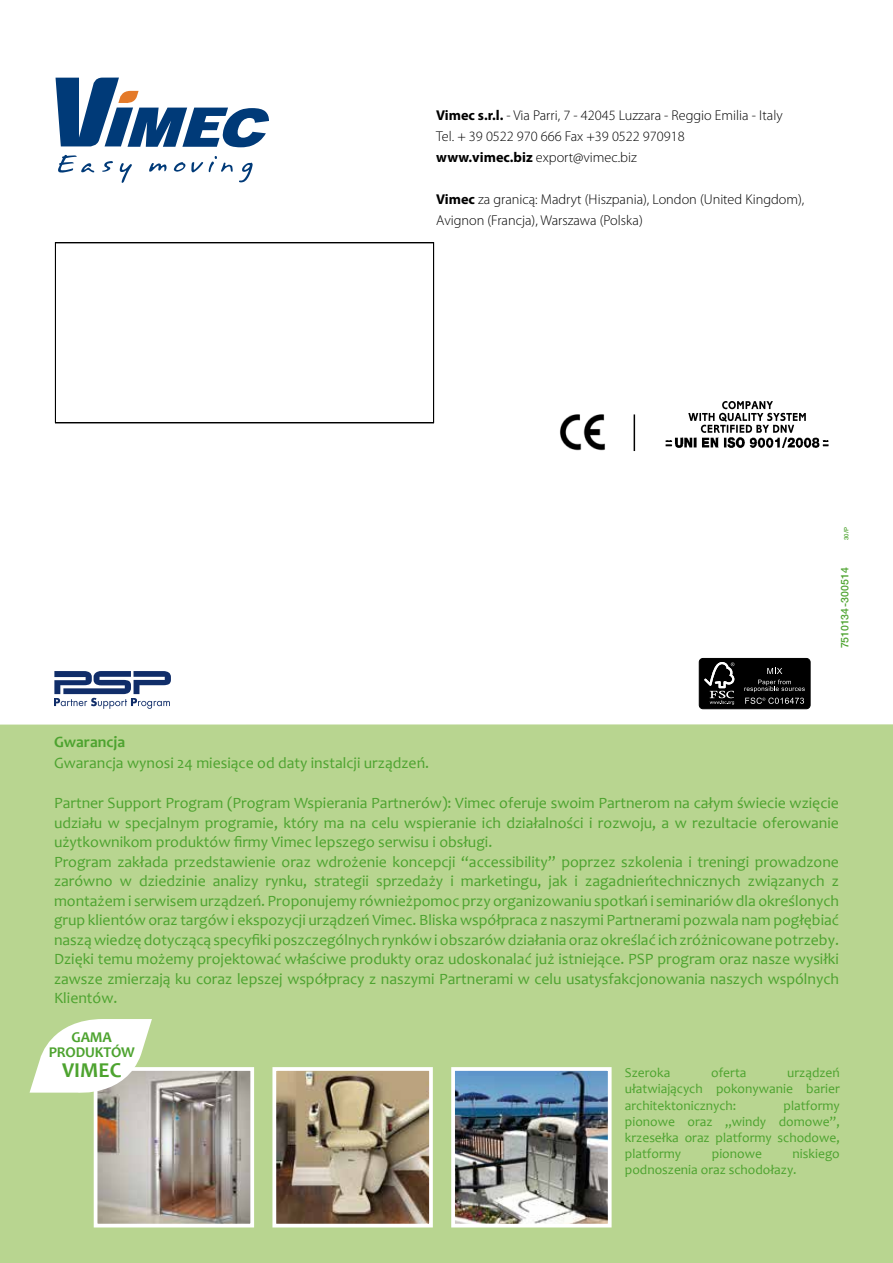
<style>
.page{position:relative;width:893px;height:1263px;background:#fff}
.page>*{position:absolute;margin:0;border:0;box-sizing:border-box;transform-origin:0 0}
.t1{font:700 21.3px "Candara";color:#4da32f}
.t2{font:15.75px/19.5px "Candara";color:#4da32f}
.t3{font:700 15.75px "Candara";color:#4da32f}
.t4{font:700 15px/15px "Candara";letter-spacing:-.01em;color:#4da32f;text-align:center}
.t5{font:300 14.25px/21px "Myriad Pro";color:#000}
.t6{font:13.5px/16.2px "Candara";color:#4da32f;text-align:justify}
.t7{font:500 10.5px "Helvetica Neue LT Std";letter-spacing:-.005em;color:#4da32f}
.t8{font:500 6px "Helvetica Neue LT Std";color:#4da32f}
.s1{font-weight:700}
</style>
<div class="page">
<div style="left:0;top:152px;width:893px;height:1111px;background:#b8d590"></div>
<div style="left:0;top:77px;width:893px;height:648px;background:#fff"></div>
<div style="left:55px;top:242px;width:379px;height:181px;border:1px solid #000"></div>
<svg style="left:56px;top:78px;width:213px;height:69px"></svg>
<svg style="left:58px;top:155px;width:36px;height:18px"></svg>
<svg style="left:102px;top:161px;width:11px;height:11px"></svg>
<svg style="left:120px;top:163px;width:12px;height:20px"></svg>
<svg style="left:149px;top:163px;width:18px;height:9px"></svg>
<svg style="left:174px;top:162px;width:11px;height:10px"></svg>
<svg style="left:191px;top:162px;width:12px;height:10px"></svg>
<svg style="left:209px;top:156px;width:24px;height:16px"></svg>
<svg style="left:239px;top:163px;width:14px;height:19px"></svg>
<svg style="left:54px;top:671px;width:117px;height:38px;background:#919eba"></svg>
<img style="left:99px;top:1072px;width:150px;height:150px">
<div style="left:94px;top:1067px;width:160px;height:160px;border:4px solid #fff"></div>
<img style="left:456px;top:1072px;width:151px;height:150px">
<div style="left:451px;top:1067px;width:161px;height:160px;border:4px solid #fff"></div>
<svg style="left:30px;top:1019px;width:122px;height:78px"></svg>
<img style="left:277px;top:1072px;width:151px;height:150px">
<div style="left:272px;top:1067px;width:161px;height:160px;border:4px solid #fff"></div>
<img style="left:558px;top:412px;width:48px;height:39px">
<svg style="left:688px;top:401px;width:118px;height:32px;background:#bdbdbd"></svg>
<img style="left:662px;top:435px;width:170px;height:15px">
<div style="left:699px;top:658px;width:111px;height:51px;background:#000;border-radius:4px"></div>
<div style="left:699px;top:658px;width:111px;height:51px;border:1px solid #000;border-radius:4px"></div>
<svg style="left:704px;top:662px;width:30px;height:43px"></svg>
<svg style="left:744px;top:668px;width:61px;height:24px"></svg>
<svg style="left:745px;top:698px;width:59px;height:6px"></svg>
<hr style="left:634px;top:414px;width:1px;height:37px;background:#000">
<p class="t5" style="left:436px;top:105px;width:348px"><span class="s1">Vimec s.r.l.</span> - Via Parri, 7 - 42045 Luzzara - Reggio Emilia - Italy<br>Tel. + 39 0522 970 666 Fax +39 0522 970918 <span class="s1">www.vimec.biz</span> export@vimec.biz</p>
<p class="t5" style="left:436px;top:189px;width:370px"><span class="s1">Vimec</span> za granicą: Madryt (Hiszpania), London (United Kingdom),<br>Avignon (Francja), Warszawa (Polska)</p>
<p class="t8" style="left:843px;top:540px;width:15px;rotate:-90deg">30/P</p>
<p class="t7" style="left:839px;top:648px;width:82px;rotate:-90deg">7510134-300514</p>
<p class="t3" style="left:54px;top:731px;width:73px">Gwarancja</p>
<p class="t2" style="left:54px;top:752px;width:377px">Gwarancja wynosi 24 miesiące od daty instalcji urządzeń.</p>
<p class="t2" style="left:54px;top:793px;width:786px">Partner Support Program (Program Wspierania Partnerów): Vimec oferuje swoim Partnerom na całym świecie wzięcie udziału w specjalnym programie, który ma na celu wspieranie ich działalności i rozwoju, a w rezultacie oferowanie użytkownikom produktów firmy Vimec lepszego serwisu i obsługi.<br>Program zakłada przedstawienie oraz wdrożenie koncepcji “accessibility” poprzez szkolenia i treningi prowadzone zarówno w dziedzinie analizy rynku, strategii sprzedaży i marketingu, jak i zagadnieńtechnicznych związanych z montażem i serwisem urządzeń. Proponujemy równieżpomoc przy organizowaniu spotkań i seminariów dla określonych grup klientów oraz targów i ekspozycji urządzeń Vimec. Bliska współpraca z naszymi Partnerami pozwala nam pogłębiać naszą wiedzę dotyczącą specyfiki poszczególnych rynków i obszarów działania oraz określać ich zróżnicowane potrzeby.<br>Dzięki temu możemy projektować właściwe produkty oraz udoskonalać już istniejące. PSP program oraz nasze wysiłki zawsze zmierzają ku coraz lepszej współpracy z naszymi Partnerami w celu usatysfakcjonowania naszych wspólnych Klientów.</p>
<p class="t4" style="left:49px;top:1029px;width:88px">GAMA<br>PRODUKTÓW</p>
<h1 class="t1" style="left:62px;top:1057px;width:61px">VIMEC</h1>
<p class="t6" style="left:625px;top:1064px;width:47px">Szeroka</p>
<p class="t6" style="left:711px;top:1064px;width:37px">oferta</p>
<p class="t6" style="left:625px;top:1064px;width:216px;text-indent:162px">urządzeń ułatwiających pokonywanie barier architektonicznych:</p>
<p class="t6" style="left:625px;top:1097px;width:216px;text-indent:159px">platformy pionowe oraz „windy domowe”, krzesełka oraz platformy schodowe, platformy</p>
<p class="t6" style="left:625px;top:1145px;width:216px;text-indent:168px">niskiego podnoszenia oraz schodołazy.</p>
<p class="t6" style="left:712px;top:1145px;width:52px">pionowe</p>
</div>
